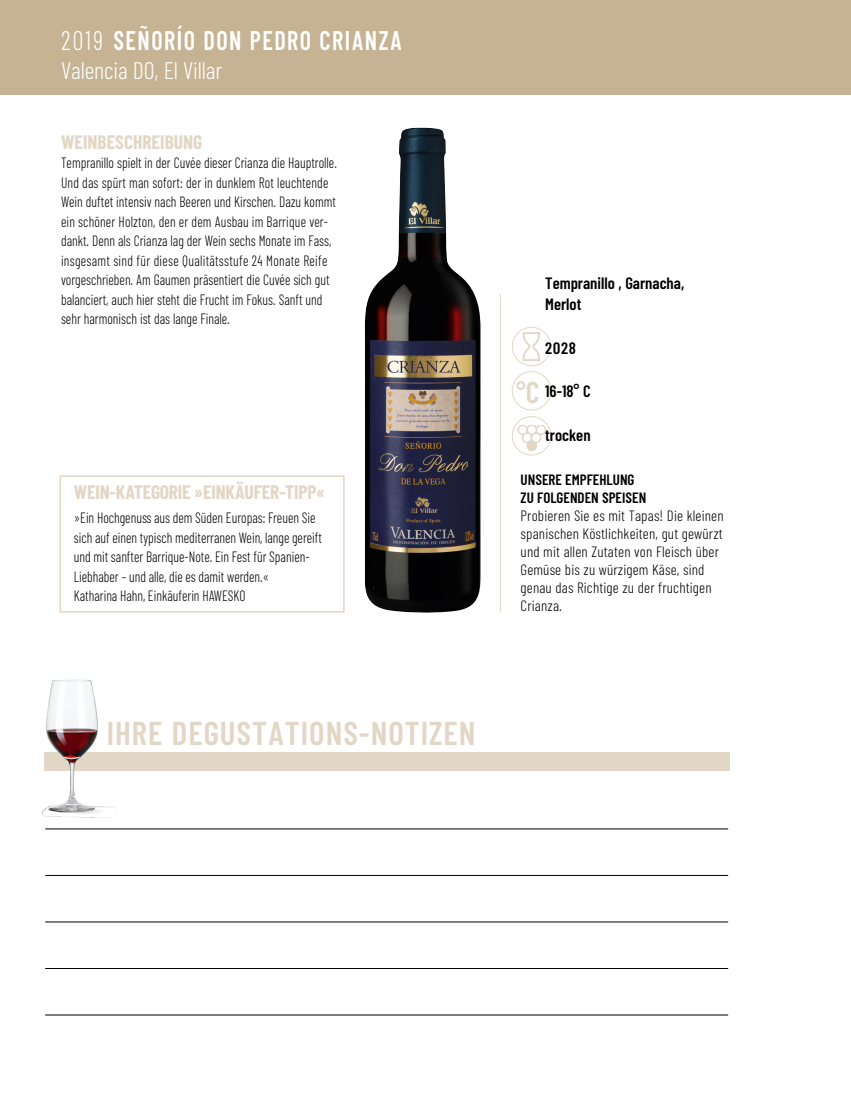
<style>
.page{position:relative;width:851px;height:1106px;background:#fff}
.page>*{position:absolute;margin:0;border:0;box-sizing:border-box;transform-origin:0 0}
.t1{font:600 33px "Barlow Condensed";letter-spacing:.03em;color:#e2d7c6}
.t2{font:600 27px "Barlow Condensed";letter-spacing:.06em;color:#fff;scale:.9 1}
.t3{font:600 27px "Barlow Condensed";color:#e2d7c6}
.t4{font:300 24px "Barlow Condensed";letter-spacing:-.005em;color:#fff}
.t5{font:700 19.5px "Barlow Condensed";letter-spacing:-.01em;color:#e2d7c6}
.t6{font:600 16.5px/21px "Barlow Condensed";color:#000}
.t7{font:300 15px/19.5px "Barlow Condensed";color:#000;scale:.9 1}
.t8{font:300 15px/18px "Barlow Condensed";color:#000}
.t9{font:600 15px/18px "Barlow Condensed";color:#000}
.s1{font-weight:300}
.s2{font-size:30px}
</style>
<div class="page">
<div style="left:0;top:0;width:850px;height:95px;background:#c6b393"></div>
<img style="left:522px;top:332px;width:19px;height:28px">
<div style="left:512px;top:327px;width:39px;height:39px;border:1px solid #e2d7c6;border-radius:50%"></div>
<img style="left:514px;top:424px;width:34px;height:27px">
<div style="left:512px;top:416px;width:39px;height:39px;border:1px solid #e2d7c6;border-radius:50%"></div>
<div style="left:512px;top:371px;width:39px;height:39px;border:1px solid #e2d7c6;border-radius:50%"></div>
<hr style="left:45px;top:828px;width:683px;height:1px;background:#000">
<hr style="left:45px;top:875px;width:683px;height:1px;background:#000">
<hr style="left:45px;top:921px;width:683px;height:1px;background:#000">
<hr style="left:45px;top:968px;width:683px;height:1px;background:#000">
<hr style="left:45px;top:1014px;width:683px;height:1px;background:#000">
<img style="left:365px;top:128px;width:115px;height:485px">
<div style="left:44px;top:752px;width:685px;height:18px;background:#e2d7c6"></div>
<hr style="left:500px;top:294px;width:1px;height:318px;background:#e2d7c6">
<img style="left:42px;top:679px;width:89px;height:139px">
<div style="left:60px;top:475px;width:284px;height:137px;border:2px solid #e2d7c6"></div>
<h2 class="t2" style="left:61px;top:23px;width:380px"><span class="s1">2019</span> SEÑORÍO DON PEDRO CRIANZA</h2>
<h3 class="t4" style="left:61px;top:55px;width:163px">Valencia DO, El Villar</h3>
<h3 class="t5" style="left:61px;top:129px;width:143px">WEINBESCHREIBUNG</h3>
<p class="t7" style="left:61px;top:153px;width:308px">Tempranillo spielt in der Cuvée dieser Crianza die Hauptrolle.<br>Und das spürt man sofort: der in dunklem Rot leuchtende Wein duftet intensiv nach Beeren und Kirschen. Dazu kommt ein schöner Holzton, den er dem Ausbau im Barrique ver&shy;dankt. Denn als Crianza lag der Wein sechs Monate im Fass, insgesamt sind für diese Qualitätsstufe 24 Monate Reife vorgeschrieben. Am Gaumen präsentiert die Cuvée sich gut balanciert, auch hier steht die Frucht im Fokus. Sanft und sehr harmonisch ist das lange Finale.</p>
<h3 class="t5" style="left:74px;top:480px;width:253px">WEIN-KATEGORIE »EINKÄUFER-TIPP«</h3>
<p class="t7" style="left:74px;top:508px;width:277px">»Ein Hochgenuss aus dem Süden Europas: Freuen Sie sich auf einen typisch mediterranen Wein, lange gereift und mit sanfter Barrique-Note. Ein Fest für Spanien-Liebhaber – und alle, die es damit werden.«<br>Katharina Hahn, Einkäuferin HAWESKO</p>
<p class="t6" style="left:545px;top:273px;width:140px">Tempranillo , Garnacha,<br>Merlot</p>
<p class="t6" style="left:545px;top:337px;width:32px">2028</p>
<p class="t6" style="left:545px;top:381px;width:47px">16-18° C</p>
<p class="t6" style="left:545px;top:424px;width:47px">trocken</p>
<h2 class="t3" style="left:516px;top:376px;width:25px">°<span class="s2">C</span></h2>
<p class="t9" style="left:520px;top:470px;width:127px">UNSERE EMPFEHLUNG<br>ZU FOLGENDEN SPEISEN</p>
<p class="t8" style="left:520px;top:506px;width:204px">Probieren Sie es mit Tapas! Die kleinen spanischen Köstlichkeiten, gut gewürzt und mit allen Zutaten von Fleisch über<br>Gemüse bis zu würzigem Käse, sind genau das Richtige zu der fruchtigen<br>Crianza.</p>
<h1 class="t1" style="left:107px;top:712px;width:370px">IHRE DEGUSTATIONS-NOTIZEN</h1>
</div>
